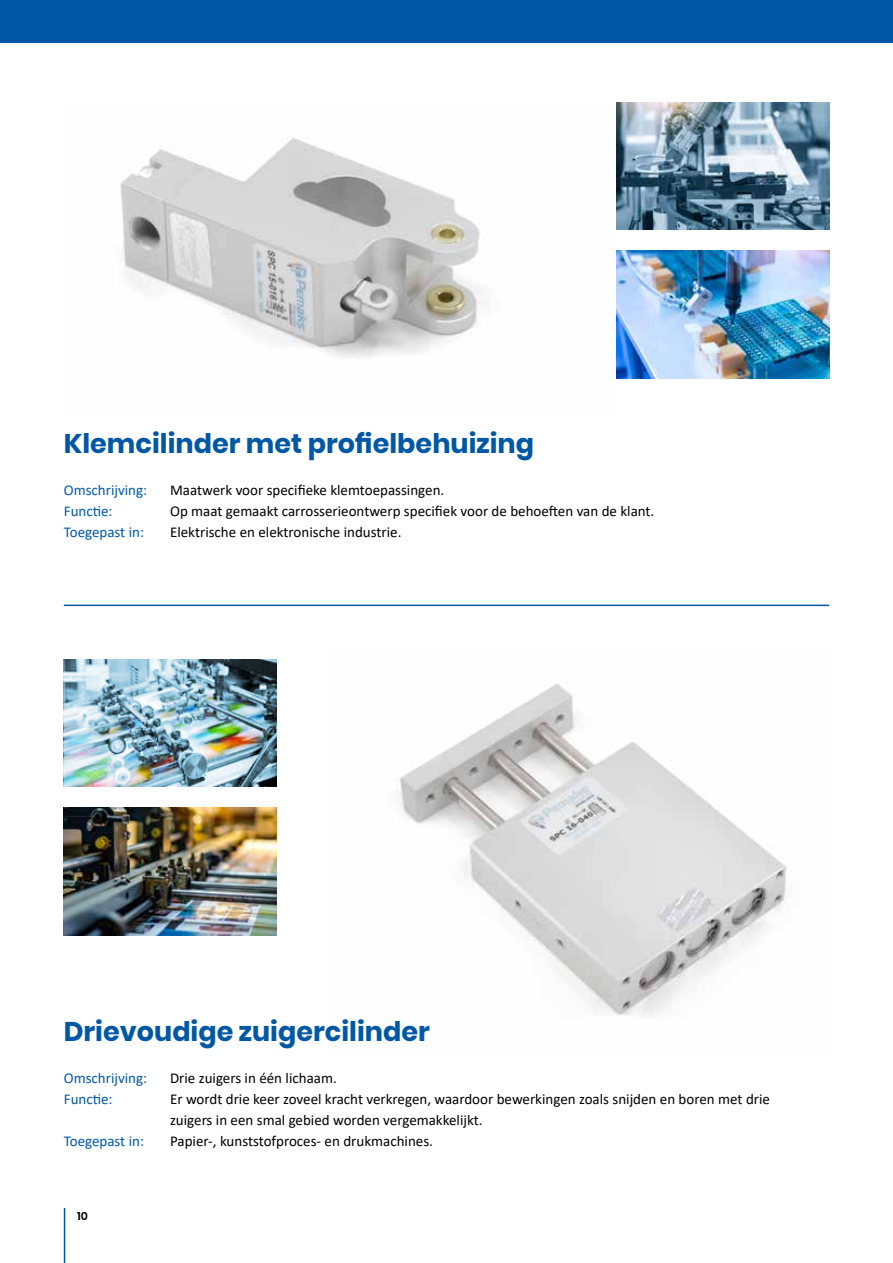
<style>
.page{position:relative;width:893px;height:1263px;background:#fff}
.page>*{position:absolute;margin:0;border:0;box-sizing:border-box;transform-origin:0 0}
.t1{font:700 27px "Poppins";color:#0058a5}
.t2{font:15px/21px "Calibri";color:#000}
.t3{font:15px "Calibri";color:#0058a5}
.t4{font:600 11.25px "Poppins";color:#000}
</style>
<div class="page">
<img style="left:120px;top:104px;width:498px;height:275px">
<img style="left:396px;top:684px;width:391px;height:335px">
<hr style="left:64px;top:1208px;width:1px;height:55px;background:#0058a5">
<div style="left:0;top:0;width:893px;height:43px;background:#0058a5"></div>
<img style="left:617px;top:251px;width:212px;height:127px">
<img style="left:617px;top:102px;width:212px;height:128px">
<img style="left:64px;top:808px;width:212px;height:127px">
<img style="left:64px;top:659px;width:212px;height:128px">
<hr style="left:64px;top:605px;width:765px;height:1px;background:#0058a5">
<h1 class="t1" style="left:64px;top:428px;width:472px">Klemcilinder met profielbehuizing</h1>
<p class="t3" style="left:64px;top:480px;width:85px">Omschrijving:</p>
<p class="t2" style="left:170px;top:479px;width:276px">Maatwerk voor specifieke klemtoepassingen.</p>
<p class="t3" style="left:64px;top:501px;width:50px">Functie:</p>
<p class="t2" style="left:170px;top:500px;width:486px">Op maat gemaakt carrosserieontwerp specifiek voor de behoeften van de klant.</p>
<p class="t3" style="left:64px;top:522px;width:82px">Toegepast in:</p>
<p class="t2" style="left:170px;top:521px;width:233px">Elektrische en elektronische industrie.</p>
<h1 class="t1" style="left:64px;top:1016px;width:368px">Drievoudige zuigercilinder</h1>
<p class="t3" style="left:64px;top:1068px;width:85px">Omschrijving:</p>
<p class="t2" style="left:170px;top:1067px;width:168px">Drie zuigers in één lichaam.</p>
<p class="t3" style="left:64px;top:1089px;width:50px">Functie:</p>
<p class="t2" style="left:170px;top:1088px;width:601px">Er wordt drie keer zoveel kracht verkregen, waardoor bewerkingen zoals snijden en boren met drie zuigers in een smal gebied worden vergemakkelijkt.</p>
<p class="t3" style="left:64px;top:1131px;width:82px">Toegepast in:</p>
<p class="t2" style="left:170px;top:1130px;width:264px">Papier-, kunststofproces- en drukmachines.</p>
<p class="t4" style="left:77px;top:1209px;width:12px">10</p>
</div>
